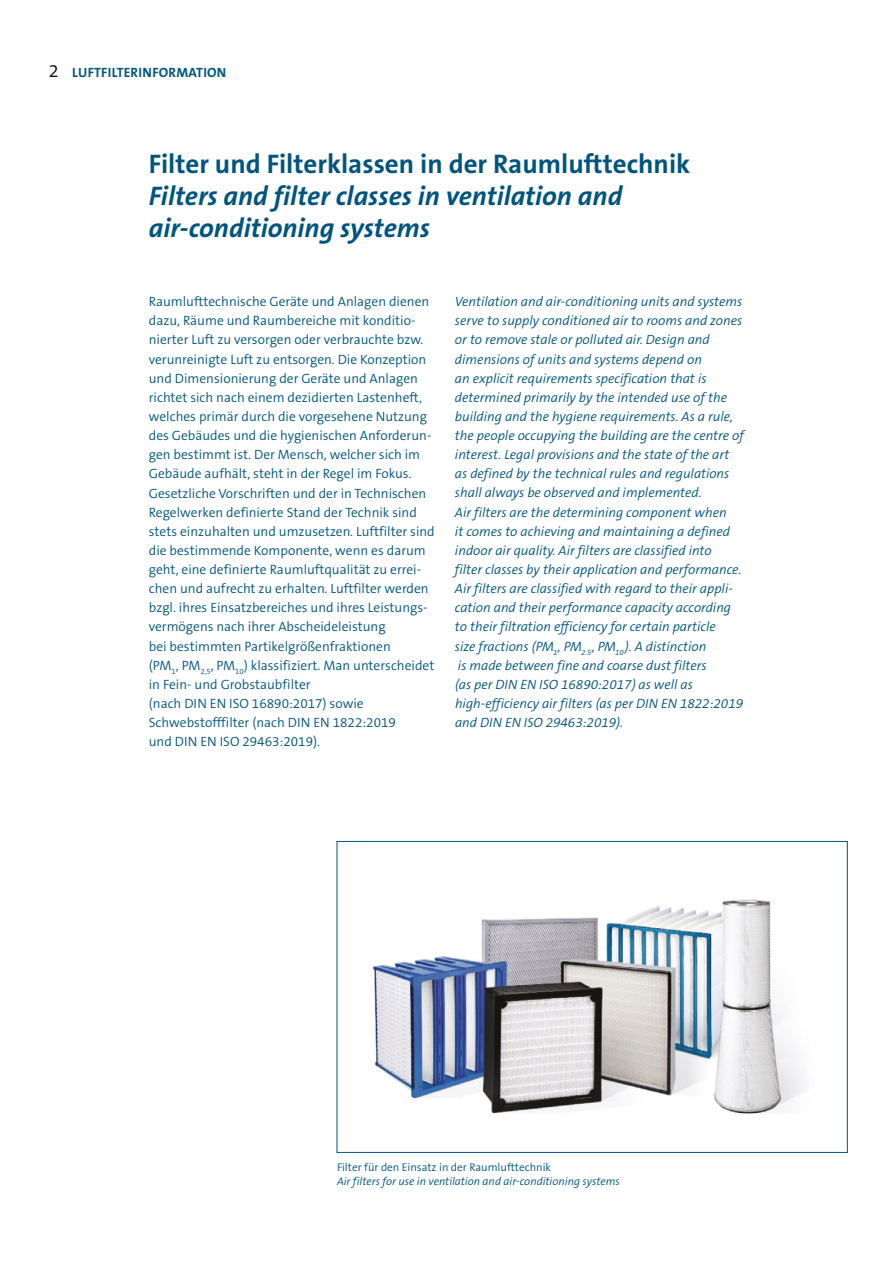
<style>
.page{position:relative;width:893px;height:1263px;background:#fff}
.page>*{position:absolute;margin:0;border:0;box-sizing:border-box;transform-origin:0 0}
.t1{font:italic 700 27px/32.4px "The Sans B Plus W7";color:#00557d}
.t2{font:700 27px "The Sans B Plus W7";color:#00557d}
.t3{font:italic 300 13.5px/19.2px "The Sans B Plus W4";color:#00557d}
.t4{font:300 13.5px/19.2px "The Sans B Plus W4";color:#00557d}
.t5{font:700 13.5px "The Sans B Plus W7";letter-spacing:.015em;color:#00557d}
.t6{font:italic 300 11.25px "The Sans B Plus W4";color:#00557d}
.t7{font:300 11.25px "The Sans B Plus W4";color:#00557d}
.s1{font-family:"The Sans B Plus W4";font-weight:300;font-size:18px;color:#000}
</style>
<div class="page">
<img style="left:372px;top:899px;width:433px;height:215px">
<div style="left:337px;top:841px;width:511px;height:312px;border:1px solid #00557d"></div>
<p class="t5" style="left:49px;top:63px;width:179px"><span class="s1">2</span> LUFTFILTERINFORMATION</p>
<h1 class="t2" style="left:149px;top:146px;width:543px">Filter und Filterklassen in der Raumlufttechnik</h1>
<h1 class="t1" style="left:149px;top:180px;width:475px">Filters and filter classes in ventilation and air-conditioning systems</h1>
<p class="t4" style="left:149px;top:292px;width:287px">Raumlufttechnische Geräte und Anlagen dienen dazu, Räume und Raumbereiche mit konditio&shy;nierter Luft zu versorgen oder verbrauchte bzw. verunreinigte Luft zu entsorgen. Die Konzeption und Dimensionierung der Geräte und Anlagen richtet sich nach einem dezidierten Lastenheft, welches primär durch die vorgesehene Nutzung des Gebäudes und die hygienischen Anforderun&shy;gen bestimmt ist. Der Mensch, welcher sich im Gebäude aufhält, steht in der Regel im Fokus.<br>Gesetzliche Vorschriften und der in Technischen Regelwerken definierte Stand der Technik sind stets einzuhalten und umzusetzen. Luftfilter sind die bestimmende Komponente, wenn es darum geht, eine definierte Raumluftqualität zu errei&shy;chen und aufrecht zu erhalten. Luftfilter werden bzgl. ihres Einsatzbereiches und ihres Leistungs&shy;vermögens nach ihrer Abscheideleistung<br>bei bestimmten Partikelgrößenfraktionen<br>(PM<sub>1</sub>, PM<sub>2,5</sub>, PM<sub>10</sub>) klassifiziert. Man unterscheidet in Fein- und Grobstaubfilter<br>(nach DIN EN ISO 16890:2017) sowie Schwebstofffilter (nach DIN EN 1822:2019<br>und DIN EN ISO 29463:2019).</p>
<p class="t3" style="left:455px;top:292px;width:290px">Ventilation and air-conditioning units and systems serve to supply conditioned air to rooms and zones or to remove stale or polluted air. Design and dimensions of units and systems depend on<br>an explicit requirements specification that is determined primarily by the intended use of the building and the hygiene requirements. As a rule, the people occupying the building are the centre of interest. Legal provisions and the state of the art as defined by the technical rules and regulations shall always be observed and implemented.<br>Air filters are the determining component when<br>it comes to achieving and maintaining a defined indoor air quality. Air filters are classified into<br>filter classes by their application and performance.<br>Air filters are classified with regard to their appli&shy;cation and their performance capacity according to their filtration efficiency for certain particle<br>size fractions (PM<sub>1</sub>, PM<sub>2.5</sub>, PM<sub>10</sub> ). A distinction<br>is made between fine and coarse dust filters<br>(as per DIN EN ISO 16890:2017) as well as high-efficiency air filters (as per DIN EN 1822:2019 and DIN EN ISO 29463:2019).</p>
<p class="t7" style="left:337px;top:1160px;width:215px">Filter für den Einsatz in der Raumlufttechnik</p>
<p class="t6" style="left:337px;top:1174px;width:284px">Air filters for use in ventilation and air-conditioning systems</p>
</div>
